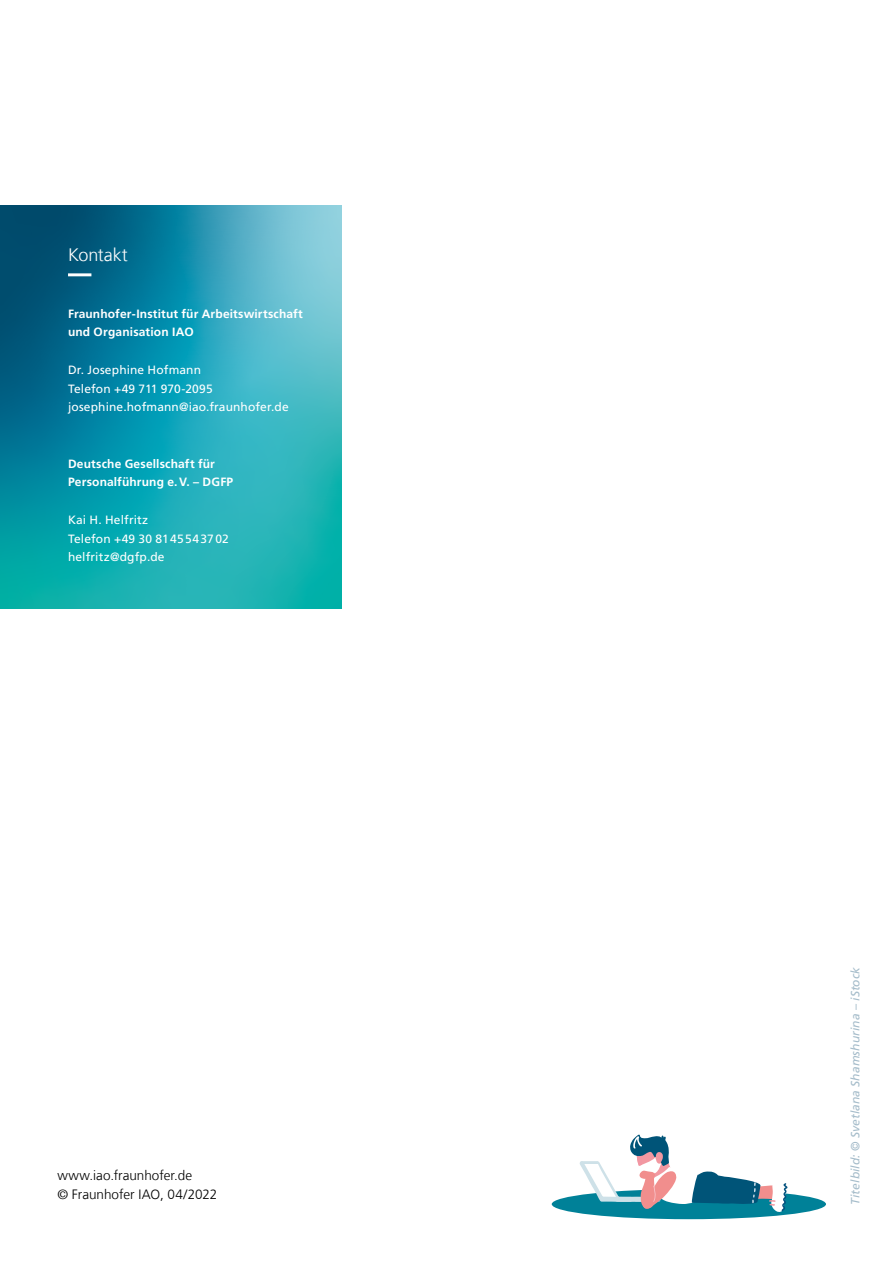
<style>
.page{position:relative;width:893px;height:1263px;background:#fff}
.page>*{position:absolute;margin:0;border:0;box-sizing:border-box;transform-origin:0 0}
.t1{font:300 18px "Frutiger LT Com";letter-spacing:-.01em;color:#fff}
.t2{font:300 13.5px/18.8px "Frutiger LT Com";color:#000}
.t3{font:12px/18.8px "Frutiger LT Com";letter-spacing:.01em;color:#fff}
.t4{font:700 12px/18.8px "Frutiger LT Com";letter-spacing:.01em;color:#fff}
.t5{font:italic 12px "Frutiger LT Com";letter-spacing:.01em;color:#a5bcca}
</style>
<div class="page">
<div style="left:552px;top:1189px;width:274px;height:30px;background:#008198;border-radius:50%"></div>
<svg style="left:579px;top:1134px;width:209px;height:78px"></svg>
<svg style="left:0;top:205px;width:341px;height:404px;background:#1d9aad"></svg>
<svg style="left:68px;top:273px;width:252px;height:3px"></svg>
<h1 class="t1" style="left:68px;top:245px;width:61px">Kontakt</h1>
<p class="t4" style="left:68px;top:304px;width:236px">Fraunhofer-Institut für Arbeitswirtschaft und Organisation IAO</p>
<p class="t3" style="left:68px;top:360px;width:222px">Dr. Josephine Hofmann<br>Telefon +49 711 970-2095 josephine.hofmann@iao.fraunhofer.de</p>
<p class="t4" style="left:68px;top:454px;width:167px">Deutsche Gesellschaft für<br>Personalführung e.V. – DGFP</p>
<p class="t3" style="left:68px;top:510px;width:162px">Kai H. Helfritz<br>Telefon +49 30 8145543702 helfritz@dgfp.de</p>
<p class="t2" style="left:57px;top:1166px;width:161px">www.iao.fraunhofer.de<br>© Fraunhofer IAO, 04/2022</p>
<p class="t5" style="left:848px;top:1205px;width:240px;rotate:-90deg">Titelbild: © Svetlana Shamshurina – iStock</p>
</div>
